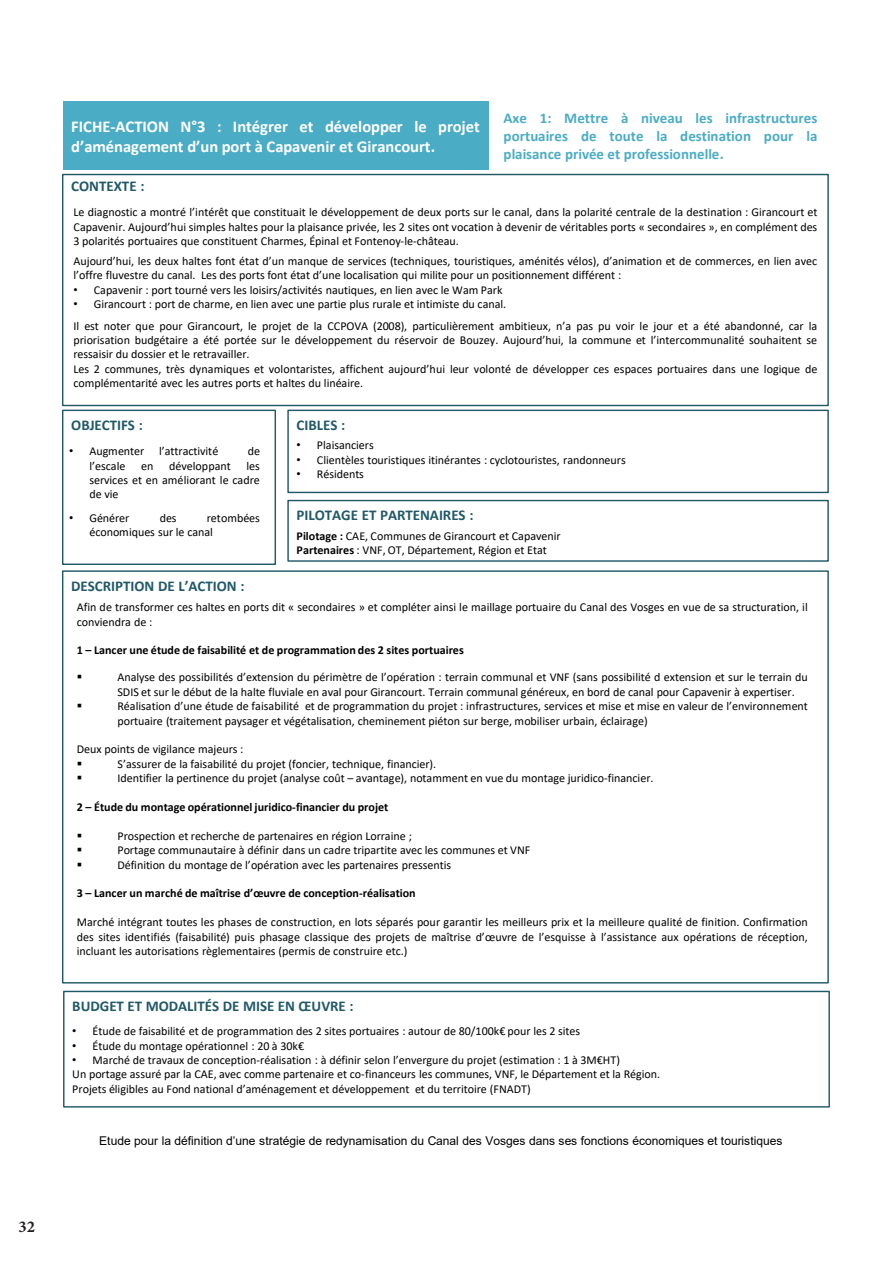
<style>
.page{position:relative;width:893px;height:1263px;background:#fff}
.page>*{position:absolute;margin:0;border:0;box-sizing:border-box;transform-origin:0 0}
.t1{font:700 16.5px/19.8px "Calibri";letter-spacing:-.005em;color:#fff}
.t2{font:700 16.5px "Minion Pro";color:#231f20}
.t3{font:700 15px/18px "Calibri";color:#4bacc6;text-align:justify}
.t4{font:700 15px "Calibri";color:#215968}
.t5{font:12.15px "Calibri";letter-spacing:-.005em;color:#000}
.t6{font:12px/14.4px "Calibri";letter-spacing:-.005em;color:#000}
.t7{font:700 12px "Calibri";color:#000}
.t8{font:12px "Arial";letter-spacing:-.005em;color:#000}
.t9{font:12px "Wingdings";color:#000}
.s1{font-family:"Arial"}
.s2{font-weight:700}
</style>
<div class="page">
<div style="left:63px;top:102px;width:425px;height:68px;background:#4bacc6"></div>
<div style="left:287px;top:500px;width:542px;height:62px;border:1px solid #215968"></div>
<div style="left:63px;top:991px;width:767px;height:116px;border:1px solid #215968"></div>
<div style="left:287px;top:410px;width:542px;height:83px;border:1px solid #215968"></div>
<div style="left:62px;top:174px;width:767px;height:232px;border:1px solid #215968"></div>
<div style="left:62px;top:410px;width:214px;height:155px;border:1px solid #215968"></div>
<h1 class="t2" style="left:18px;top:1215px;width:18px">32</h1>
<p class="t1" style="left:71px;top:116px;width:410px">FICHE-ACTION N°3 : Intégrer et développer le projet d’aménagement d’un port à Capavenir et Girancourt.</p>
<p class="t4" style="left:71px;top:175px;width:75px">CONTEXTE :</p>
<p class="t3" style="left:504px;top:109px;width:315px">Axe 1: Mettre à niveau les infrastructures portuaires de toute la destination pour la plaisance privée et professionnelle.</p>
<p class="t6" style="left:74px;top:205px;width:746px;text-align:justify">Le diagnostic a montré l’intérêt que constituait le développement de deux ports sur le canal, dans la polarité centrale de la destination : Girancourt et Capavenir. Aujourd’hui simples haltes pour la plaisance privée, les 2 sites ont vocation à devenir de véritables ports « secondaires », en complément des 3 polarités portuaires que constituent Charmes, Épinal et Fontenoy-le-château.</p>
<p class="t6" style="left:73px;top:253px;width:745px">Aujourd’hui, les deux haltes font état d’un manque de services (techniques, touristiques, aménités vélos), d’animation et de commerces, en lien avec l’offre fluvestre du canal. Les des ports font état d’une localisation qui milite pour un positionnement différent :</p>
<p class="t6" style="left:73px;top:282px;width:431px"><span class="s1">•</span> Capavenir : port tourné vers les loisirs/activités nautiques, en lien avec le Wam Park</p>
<p class="t6" style="left:73px;top:297px;width:434px"><span class="s1">•</span> Girancourt : port de charme, en lien avec une partie plus rurale et intimiste du canal.</p>
<p class="t5" style="left:74px;top:317px;width:745px">Il est noter que pour Girancourt, le projet de la CCPOVA (2008), particulièrement ambitieux, n’a pas pu voir le jour et a été abandonné, car la</p>
<p class="t6" style="left:74px;top:333px;width:745px">priorisation budgétaire a été portée sur le développement du réservoir de Bouzey. Aujourd’hui, la commune et l’intercommunalité souhaitent se ressaisir du dossier et le retravailler.<br>Les 2 communes, très dynamiques et volontaristes, affichent aujourd’hui leur volonté de développer ces espaces portuaires dans une logique de complémentarité avec les autres ports et haltes du linéaire.</p>
<p class="t4" style="left:71px;top:414px;width:73px">OBJECTIFS :</p>
<p class="t6" style="left:69px;top:444px;width:151px"><span class="s1">•</span> Augmenter l’attractivité</p>
<p class="t6" style="left:248px;top:444px;width:14px">de</p>
<p class="t6" style="left:89px;top:458px;width:38px">l’escale</p>
<p class="t6" style="left:141px;top:458px;width:14px">en</p>
<p class="t6" style="left:169px;top:458px;width:63px">développant</p>
<p class="t6" style="left:89px;top:458px;width:172px;text-align:justify;text-indent:157px">les services et en améliorant le cadre de vie</p>
<p class="t6" style="left:69px;top:510px;width:62px"><span class="s1">•</span> Générer</p>
<p class="t6" style="left:160px;top:510px;width:18px">des</p>
<p class="t6" style="left:89px;top:510px;width:172px;text-indent:117px">retombées économiques sur le canal</p>
<p class="t4" style="left:71px;top:575px;width:175px">DESCRIPTION DE L’ACTION :</p>
<p class="t4" style="left:297px;top:414px;width:50px">CIBLES :</p>
<p class="t6" style="left:297px;top:438px;width:79px"><span class="s1">•</span> Plaisanciers</p>
<p class="t6" style="left:297px;top:452px;width:331px"><span class="s1">•</span> Clientèles touristiques itinérantes : cyclotouristes, randonneurs</p>
<p class="t6" style="left:297px;top:467px;width:69px"><span class="s1">•</span> Résidents</p>
<p class="t4" style="left:297px;top:504px;width:178px">PILOTAGE ET PARTENAIRES :</p>
<p class="t6" style="left:297px;top:528px;width:266px"><span class="s2">Pilotage :</span> CAE, Communes de Girancourt et Capavenir<br><span class="s2">Partenaires</span> : VNF, OT, Département, Région et Etat</p>
<p class="t6" style="left:77px;top:600px;width:733px">Afin de transformer ces haltes en ports dit « secondaires » et compléter ainsi le maillage portuaire du Canal des Vosges en vue de sa structuration, il conviendra de :</p>
<p class="t7" style="left:77px;top:642px;width:388px">1 – Lancer une étude de faisabilité et de programmation des 2 sites portuaires</p>
<p class="t9" style="left:77px;top:671px;width:7px">▪</p>
<p class="t6" style="left:117px;top:670px;width:692px">Analyse des possibilités d’extension du périmètre de l’opération : terrain communal et VNF (sans possibilité d extension et sur le terrain du</p>
<p class="t5" style="left:117px;top:683px;width:679px">SDIS et sur le début de la halte fluviale en aval pour Girancourt. Terrain communal généreux, en bord de canal pour Capavenir à expertiser.</p>
<p class="t9" style="left:77px;top:699px;width:7px">▪</p>
<p class="t6" style="left:117px;top:699px;width:692px">Réalisation d’une étude de faisabilité et de programmation du projet : infrastructures, services et mise et mise en valeur de l’environnement portuaire (traitement paysager et végétalisation, cheminement piéton sur berge, mobiliser urbain, éclairage)</p>
<p class="t6" style="left:77px;top:742px;width:168px">Deux points de vigilance majeurs : ▪</p>
<p class="t6" style="left:117px;top:756px;width:320px">S’assurer de la faisabilité du projet (foncier, technique, financier).</p>
<p class="t9" style="left:77px;top:771px;width:7px">▪</p>
<p class="t6" style="left:117px;top:771px;width:538px">Identifier la pertinence du projet (analyse coût – avantage), notamment en vue du montage juridico-financier.</p>
<p class="t7" style="left:77px;top:798px;width:313px">2 – Étude du montage opérationnel juridico-financier du projet</p>
<p class="t9" style="left:77px;top:829px;width:7px">▪</p>
<p class="t6" style="left:117px;top:828px;width:296px">Prospection et recherche de partenaires en région Lorraine ;</p>
<p class="t9" style="left:77px;top:843px;width:7px">▪</p>
<p class="t6" style="left:117px;top:843px;width:414px">Portage communautaire à définir dans un cadre tripartite avec les communes et VNF</p>
<p class="t9" style="left:77px;top:858px;width:7px">▪</p>
<p class="t6" style="left:117px;top:857px;width:335px">Définition du montage de l’opération avec les partenaires pressentis</p>
<p class="t7" style="left:77px;top:885px;width:340px">3 – Lancer un marché de maîtrise d’œuvre de conception-réalisation</p>
<p class="t5" style="left:77px;top:914px;width:732px">Marché intégrant toutes les phases de construction, en lots séparés pour garantir les meilleurs prix et la meilleure qualité de finition. Confirmation</p>
<p class="t6" style="left:77px;top:929px;width:732px">des sites identifiés (faisabilité) puis phasage classique des projets de maîtrise d’œuvre de l’esquisse à l’assistance aux opérations de réception, incluant les autorisations règlementaires (permis de construire etc.)</p>
<p class="t4" style="left:72px;top:995px;width:283px">BUDGET ET MODALITÉS DE MISE EN ŒUVRE :</p>
<p class="t6" style="left:72px;top:1023px;width:509px"><span class="s1">•</span> Étude de faisabilité et de programmation des 2 sites portuaires : autour de 80/100k€ pour les 2 sites</p>
<p class="t6" style="left:72px;top:1038px;width:233px"><span class="s1">•</span> Étude du montage opérationnel : 20 à 30k€</p>
<p class="t6" style="left:72px;top:1052px;width:589px"><span class="s1">•</span> Marché de travaux de conception-réalisation : à définir selon l’envergure du projet (estimation : 1 à 3M€HT)<br>Un portage assuré par la CAE, avec comme partenaire et co-financeurs les communes, VNF, le Département et la Région.<br>Projets éligibles au Fond national d’aménagement et développement et du territoire (FNADT)</p>
<p class="t8" style="left:99px;top:1132px;width:685px">Etude pour la définition d’une stratégie de redynamisation du Canal des Vosges dans ses fonctions économiques et touristiques</p>
</div>
